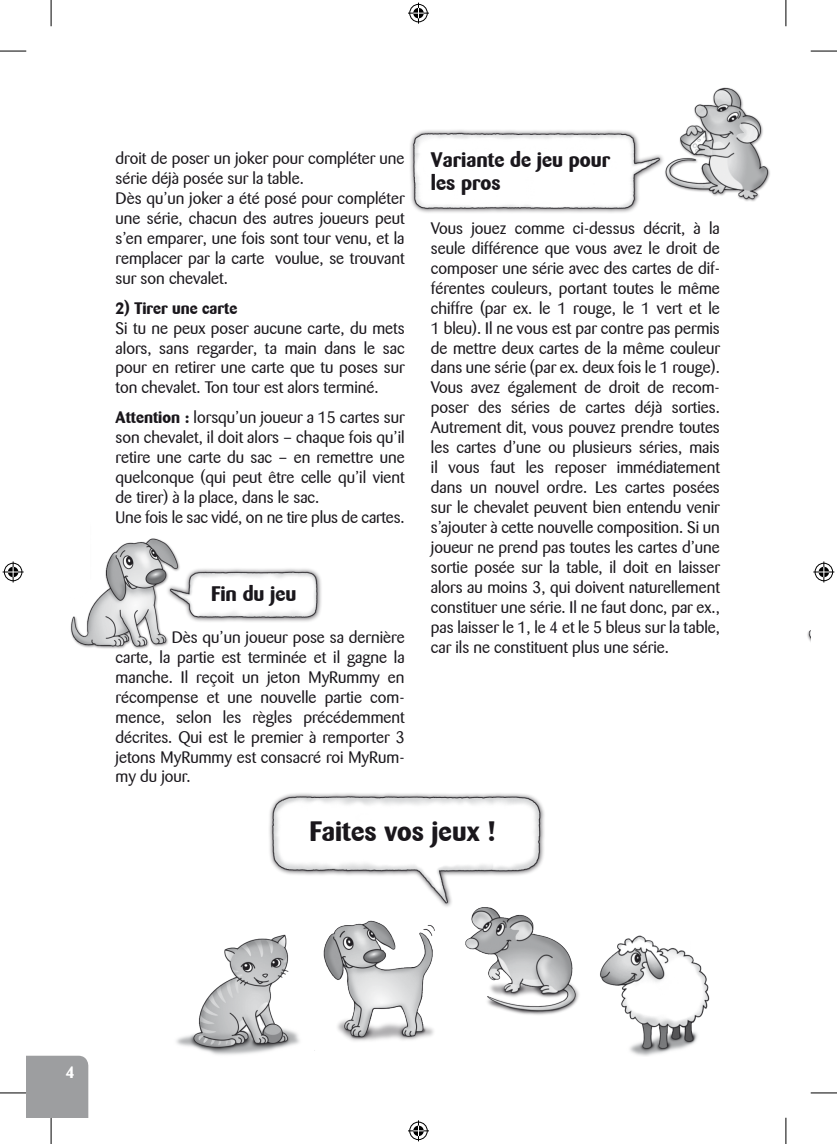
<style>
.page{position:relative;width:837px;height:1144px;background:#fff}
.page>*{position:absolute;margin:0;border:0;box-sizing:border-box;transform-origin:0 0}
.t1{font:700 28px "Barmeno";color:#1a171c}
.t2{font:700 21px/22.9px "Barmeno";color:#1a171c}
.t3{font:16.62px/19.9px "Barmeno";color:#1a171c;text-align:justify}
.t4{font:700 16.62px "Barmeno";color:#1a171c}
.t5{font:700 16.62px "Barmeno";color:#fff}
.s1{font-weight:700}
</style>
<div class="page">
<img style="left:191px;top:568px;width:131px;height:54px">
<img style="left:410px;top:130px;width:243px;height:83px">
<img style="left:269px;top:793px;width:276px;height:102px">
<img style="left:70px;top:538px;width:121px;height:111px">
<img style="left:323px;top:895px;width:129px;height:146px">
<img style="left:176px;top:934px;width:124px;height:121px">
<img style="left:465px;top:907px;width:114px;height:108px">
<img style="left:600px;top:935px;width:110px;height:121px">
<img style="left:807px;top:630px;width:3px;height:11px">
<img style="left:653px;top:87px;width:117px;height:115px">
<svg style="left:0;top:51px;width:26px;height:1px"></svg>
<svg style="left:810px;top:51px;width:26px;height:1px"></svg>
<svg style="left:810px;top:1092px;width:26px;height:1px"></svg>
<svg style="left:51px;top:0;width:1px;height:26px"></svg>
<svg style="left:0;top:1056px;width:88px;height:88px"></svg>
<svg style="left:785px;top:0;width:1px;height:26px"></svg>
<svg style="left:785px;top:1118px;width:1px;height:26px"></svg>
<svg style="left:408px;top:3px;width:21px;height:21px"></svg>
<svg style="left:408px;top:1120px;width:21px;height:21px"></svg>
<svg style="left:3px;top:561px;width:21px;height:21px"></svg>
<svg style="left:813px;top:561px;width:21px;height:21px"></svg>
<p class="t3" style="left:116px;top:148px;width:290px;text-align:left">droit de poser un joker pour compléter une série déjà posée sur la table.<br>Dès qu’un joker a été posé pour compléter une série, chacun des autres joueurs peut s’en emparer, une fois sont tour venu, et la remplacer par la carte voulue, se trouvant sur son chevalet.</p>
<p class="t4" style="left:116px;top:298px;width:123px">2) Tirer une carte</p>
<p class="t3" style="left:116px;top:318px;width:290px">Si tu ne peux poser aucune carte, du mets alors, sans regarder, ta main dans le sac pour en retirer une carte que tu poses sur ton chevalet. Ton tour est alors terminé.</p>
<p class="t3" style="left:116px;top:408px;width:290px;text-align:left"><span class="s1">Attention :</span> lorsqu’un joueur a 15 cartes sur son chevalet, il doit alors – chaque fois qu’il retire une carte du sac – en remettre une quelconque (qui peut être celle qu’il vient de tirer) à la place, dans le sac.<br>Une fois le sac vidé, on ne tire plus de cartes.</p>
<p class="t2" style="left:211px;top:582px;width:87px">Fin du jeu</p>
<p class="t3" style="left:116px;top:627px;width:290px;text-indent:56px">Dès qu’un joueur pose sa dernière carte, la partie est terminée et il gagne la manche. Il reçoit un jeton MyRummy en récompense et une nouvelle partie com&shy;mence, selon les règles précédemment décrites. Qui est le premier à remporter 3 jetons MyRummy est consacré roi MyRum&shy;my du jour.</p>
<p class="t2" style="left:431px;top:148px;width:180px">Variante de jeu pour les pros</p>
<p class="t3" style="left:431px;top:218px;width:290px">Vous jouez comme ci-dessus décrit, à la seule différence que vous avez le droit de composer une série avec des cartes de dif&shy;férentes couleurs, portant toutes le même chiffre (par ex. le 1 rouge, le 1 vert et le 1 bleu). Il ne vous est par contre pas permis de mettre deux cartes de la même couleur dans une série (par ex. deux fois le 1 rouge).<br>Vous avez également de droit de recom&shy;poser des séries de cartes déjà sorties.<br>Autrement dit, vous pouvez prendre toutes les cartes d’une ou plusieurs séries, mais il vous faut les reposer immédiatement dans un nouvel ordre. Les cartes posées sur le chevalet peuvent bien entendu venir s’ajouter à cette nouvelle composition. Si un joueur ne prend pas toutes les cartes d’une sortie posée sur la table, il doit en laisser alors au moins 3, qui doivent naturellement constituer une série. Il ne faut donc, par ex., pas laisser le 1, le 4 et le 5 bleus sur la table, car ils ne constituent plus une série.</p>
<h1 class="t1" style="left:309px;top:815px;width:187px">Faites vos jeux !</h1>
<p class="t5" style="left:66px;top:1062px;width:11px">4</p>
</div>
